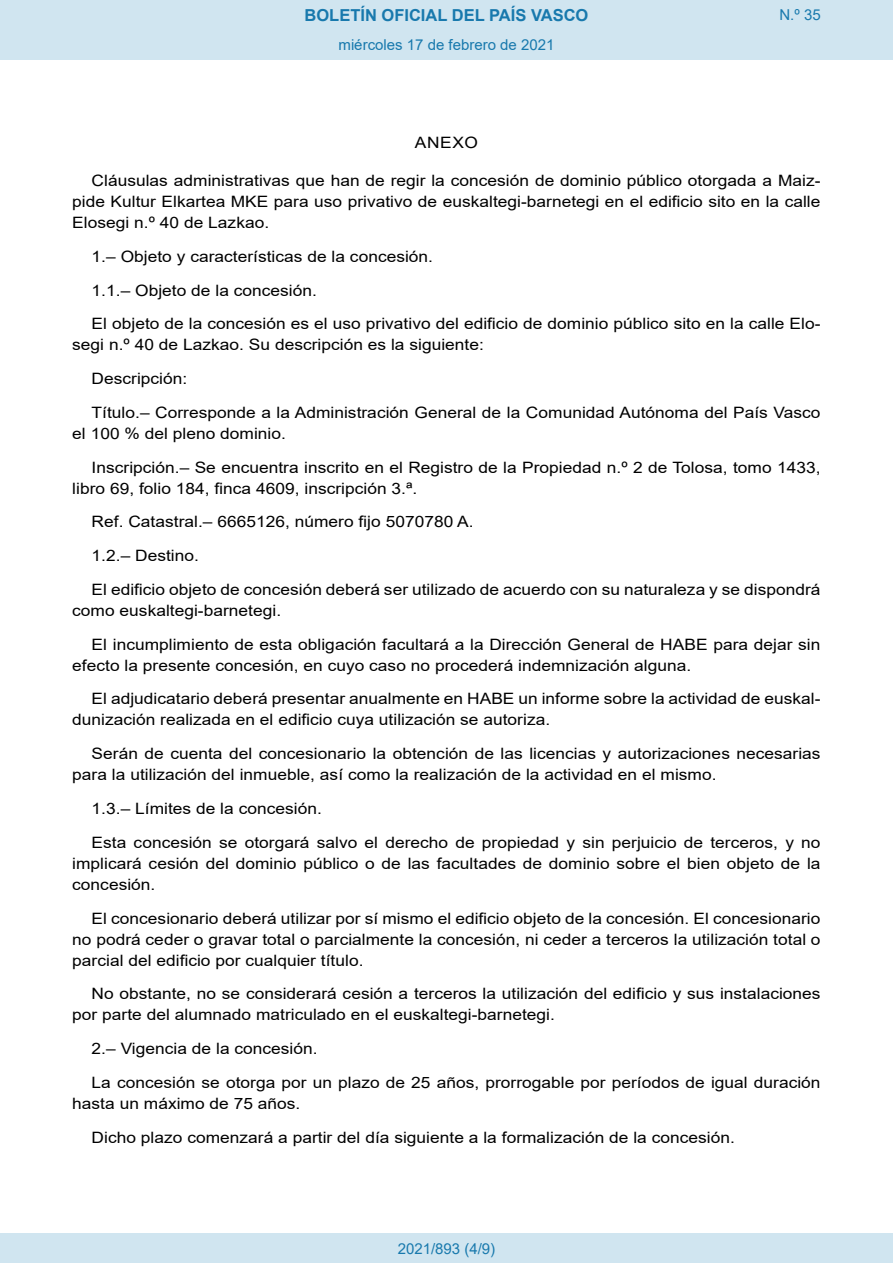
<style>
.page{position:relative;width:893px;height:1263px;background:#fff}
.page>*{position:absolute;margin:0;border:0;box-sizing:border-box;transform-origin:0 0}
.t1{font:700 16.5px "Arial";color:#1879ad}
.BOPVDetalle{font:15.6px/21px "Arial";color:#000;scale:1.11 1}
.BOPVClave{font:15.6px "Arial";letter-spacing:.035em;color:#000;scale:1.11 1}
.Paginacion_Centro{font:15px "Arial";color:#1879ad}
</style>
<div class="page">
<div style="left:0;top:0;width:893px;height:60px;background:#d0e5f0"></div>
<div style="left:0;top:1233px;width:893px;height:30px;background:#d0e5f0"></div>
<p class="t1" style="left:305px;top:3px;width:285px">BOLETÍN OFICIAL DEL PAÍS VASCO</p>
<p class="Paginacion_Centro" style="left:338px;top:35px;width:217px">miércoles 17 de febrero de 2021</p>
<p class="Paginacion_Centro" style="left:779px;top:5px;width:43px">N.º 35</p>
<p class="BOPVClave" style="left:415px;top:132px;width:58px">ANEXO</p>
<p class="BOPVDetalle" style="left:72px;top:170px;width:676px;text-align:justify;text-indent:19px">Cláusulas administrativas que han de regir la concesión de dominio público otorgada a Maiz&shy;pide Kultur Elkartea MKE para uso privativo de euskaltegi-barnetegi en el edificio sito en la calle Elosegi n.º 40 de Lazkao.</p>
<p class="BOPVDetalle" style="left:92px;top:246px;width:309px">1.– Objeto y características de la concesión.</p>
<p class="BOPVDetalle" style="left:92px;top:280px;width:205px">1.1.– Objeto de la concesión.</p>
<p class="BOPVDetalle" style="left:72px;top:313px;width:676px;text-indent:19px">El objeto de la concesión es el uso privativo del edificio de dominio público sito en la calle Elo&shy;segi n.º 40 de Lazkao. Su descripción es la siguiente:</p>
<p class="BOPVDetalle" style="left:92px;top:368px;width:88px">Descripción:</p>
<p class="BOPVDetalle" style="left:72px;top:402px;width:676px;text-indent:19px">Título.– Corresponde a la Administración General de la Comunidad Autónoma del País Vasco el 100 % del pleno dominio.</p>
<p class="BOPVDetalle" style="left:72px;top:457px;width:676px;text-indent:19px">Inscripción.– Se encuentra inscrito en el Registro de la Propiedad n.º 2 de Tolosa, tomo 1433, libro 69, folio 184, finca 4609, inscripción 3.ª.</p>
<p class="BOPVDetalle" style="left:92px;top:511px;width:346px">Ref. Catastral.– 6665126, número fijo 5070780 A.</p>
<p class="BOPVDetalle" style="left:92px;top:545px;width:98px">1.2.– Destino.</p>
<p class="BOPVDetalle" style="left:72px;top:579px;width:676px;text-indent:19px">El edificio objeto de concesión deberá ser utilizado de acuerdo con su naturaleza y se dispondrá como euskaltegi-barnetegi.</p>
<p class="BOPVDetalle" style="left:72px;top:634px;width:675px;text-indent:19px">El incumplimiento de esta obligación facultará a la Dirección General de HABE para dejar sin efecto la presente concesión, en cuyo caso no procederá indemnización alguna.</p>
<p class="BOPVDetalle" style="left:72px;top:688px;width:676px;text-indent:19px">El adjudicatario deberá presentar anualmente en HABE un informe sobre la actividad de euskal&shy;dunización realizada en el edificio cuya utilización se autoriza.</p>
<p class="BOPVDetalle" style="left:72px;top:743px;width:676px;text-indent:19px">Serán de cuenta del concesionario la obtención de las licencias y autorizaciones necesarias para la utilización del inmueble, así como la realización de la actividad en el mismo.</p>
<p class="BOPVDetalle" style="left:92px;top:798px;width:209px">1.3.– Límites de la concesión.</p>
<p class="BOPVDetalle" style="left:72px;top:832px;width:676px;text-align:justify;text-indent:19px">Esta concesión se otorgará salvo el derecho de propiedad y sin perjuicio de terceros, y no implicará cesión del dominio público o de las facultades de dominio sobre el bien objeto de la concesión.</p>
<p class="BOPVDetalle" style="left:72px;top:907px;width:676px;text-align:justify;text-indent:19px">El concesionario deberá utilizar por sí mismo el edificio objeto de la concesión. El concesionario no podrá ceder o gravar total o parcialmente la concesión, ni ceder a terceros la utilización total o parcial del edificio por cualquier título.</p>
<p class="BOPVDetalle" style="left:72px;top:983px;width:676px;text-indent:19px">No obstante, no se considerará cesión a terceros la utilización del edificio y sus instalaciones por parte del alumnado matriculado en el euskaltegi-barnetegi.</p>
<p class="BOPVDetalle" style="left:92px;top:1038px;width:205px">2.– Vigencia de la concesión.</p>
<p class="BOPVDetalle" style="left:72px;top:1072px;width:676px;text-indent:19px">La concesión se otorga por un plazo de 25 años, prorrogable por períodos de igual duración hasta un máximo de 75 años.</p>
<p class="BOPVDetalle" style="left:92px;top:1126px;width:581px">Dicho plazo comenzará a partir del día siguiente a la formalización de la concesión.</p>
<p class="Paginacion_Centro" style="left:398px;top:1238px;width:99px">2021/893 (4/9)</p>
</div>
